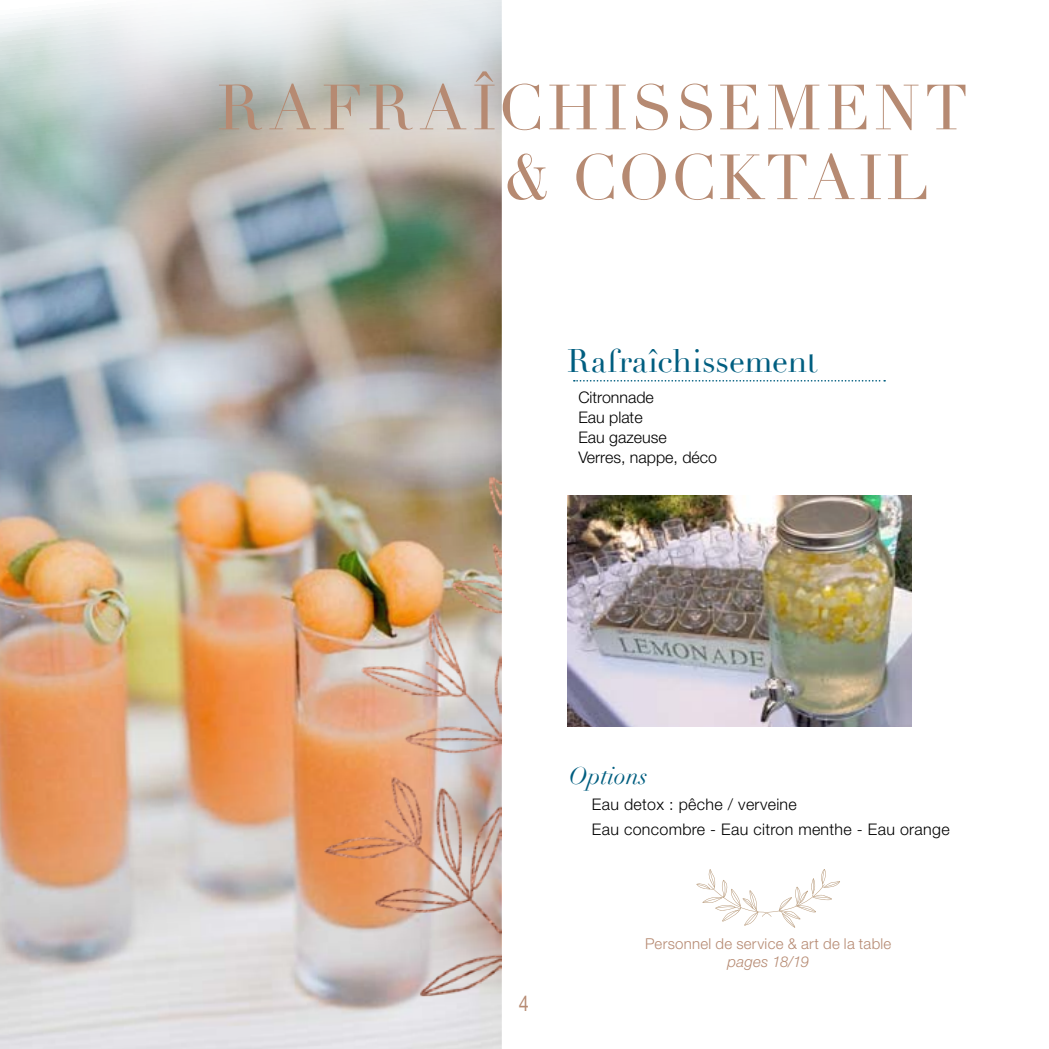
<style>
.page{position:relative;width:1049px;height:1049px;background:#fff}
.page>*{position:absolute;margin:0;border:0;box-sizing:border-box;transform-origin:0 0}
.t1{font:62.6px/69.8px "Didot";letter-spacing:.065em;color:#b68a72}
.t2{font:32px "Didot";color:#005e80}
.t3{font:italic 24px "Didot";color:#005e80}
.t4{font:21.6px "Helvetica Neue";color:#b68a72;scale:.83 1}
.t5{font:300 16px/25.6px "Helvetica Neue";letter-spacing:.02em;color:#000}
.t6{font:300 16px/20px "Helvetica Neue";color:#000}
.t7{font:300 15px "Helvetica Neue";letter-spacing:.02em;color:#b68a72}
.t8{font:italic 300 15px "Helvetica Neue";letter-spacing:.015em;color:#b68a72}
</style>
<div class="page">
<img style="left:0;top:0;width:502px;height:1049px">
<svg style="left:574px;top:380px;width:311px;height:2px"></svg>
<img style="left:567px;top:495px;width:344px;height:232px">
<img style="left:324px;top:476px;width:178px;height:573px">
<svg style="left:696px;top:869px;width:144px;height:58px"></svg>
<h1 class="t1" style="left:503px;top:74px;width:466px;text-indent:-286px">RAFRAÎCHISSEMENT &amp; COCKTAIL</h1>
<h2 class="t2" style="left:567px;top:341px;width:252px">RAFRAÎCHISSEMENT</h2>
<p class="t6" style="left:578px;top:387px;width:140px">Citronnade<br>Eau plate<br>Eau gazeuse<br>Verres, nappe, déco</p>
<h3 class="t3" style="left:569px;top:761px;width:80px">Options</h3>
<p class="t5" style="left:592px;top:791px;width:359px">Eau detox : pêche / verveine<br>Eau concombre - Eau citron menthe - Eau orange</p>
<h3 class="t4" style="left:519px;top:990px;width:14px">4</h3>
<p class="t7" style="left:645px;top:934px;width:248px">Personnel de service &amp; art de la table</p>
<p class="t8" style="left:727px;top:952px;width:83px">pages 18/19</p>
</div>
